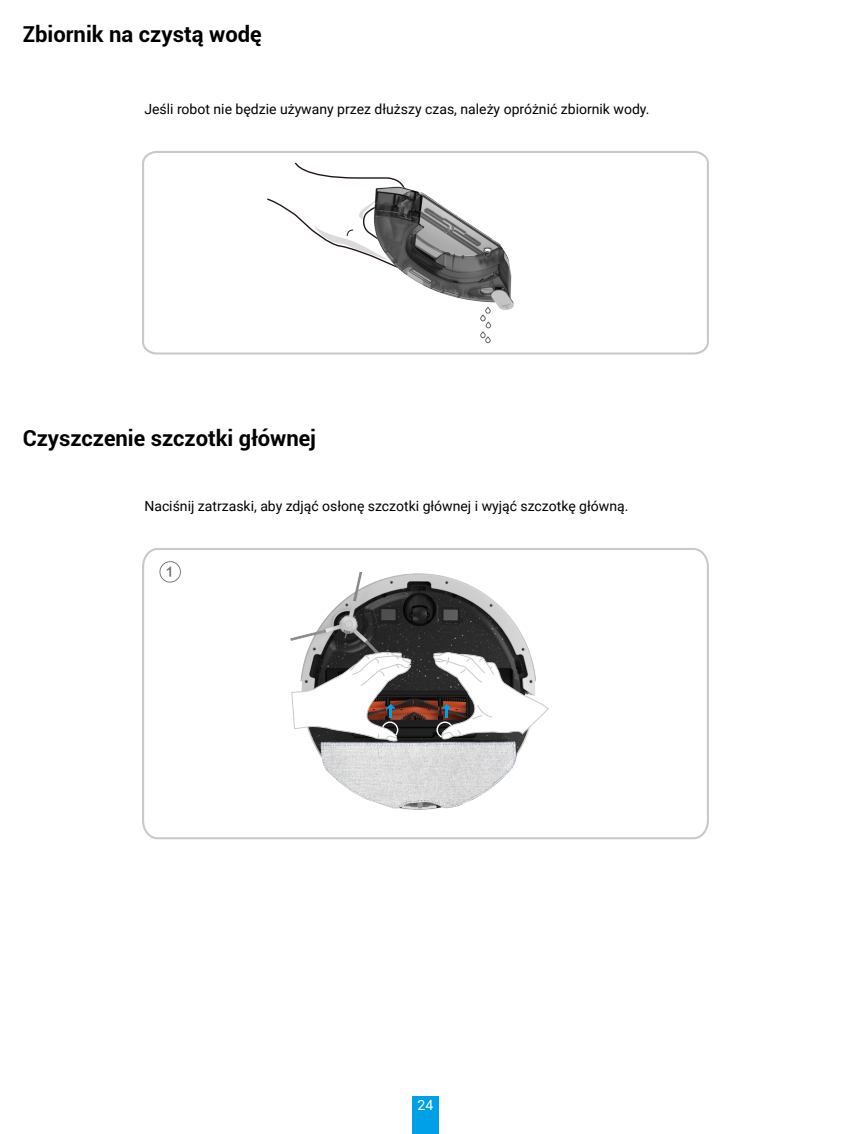
<style>
.page{position:relative;width:851px;height:1134px;background:#fff}
.page>*{position:absolute;margin:0;border:0;box-sizing:border-box;transform-origin:0 0}
.Head2{font:700 22px "Roboto";color:#000}
.步骤{font:14px "Roboto";color:#000}
.t1{font:14px "Roboto";color:#fff}
.t2{font:12.2px "FZLTCHJW GB1 0";color:#717071}
</style>
<div class="page">
<div style="left:412px;top:1096px;width:27px;height:38px;background:#00a0e9"></div>
<svg style="left:142px;top:151px;width:567px;height:204px"></svg>
<svg style="left:265px;top:161px;width:154px;height:108px"></svg>
<svg style="left:480px;top:312px;width:11px;height:32px"></svg>
<img style="left:369px;top:184px;width:147px;height:128px">
<svg style="left:142px;top:548px;width:567px;height:292px"></svg>
<svg style="left:159px;top:560px;width:22px;height:22px"></svg>
<svg style="left:432px;top:652px;width:117px;height:88px"></svg>
<svg style="left:291px;top:652px;width:121px;height:89px"></svg>
<p class="Head2" style="left:23px;top:18px;width:240px">Zbiornik na czystą wodę</p>
<p class="步骤" style="left:144px;top:99px;width:506px">Jeśli robot nie będzie używany przez dłuższy czas, należy opróżnić zbiornik wody.</p>
<p class="Head2" style="left:23px;top:422px;width:295px">Czyszczenie szczotki głównej</p>
<p class="步骤" style="left:144px;top:496px;width:485px">Naciśnij zatrzaski, aby zdjąć osłonę szczotki głównej i wyjąć szczotkę główną.</p>
<p class="t2" style="left:166px;top:565px;width:9px">1</p>
<p class="t1" style="left:417px;top:1095px;width:17px">24</p>
</div>
